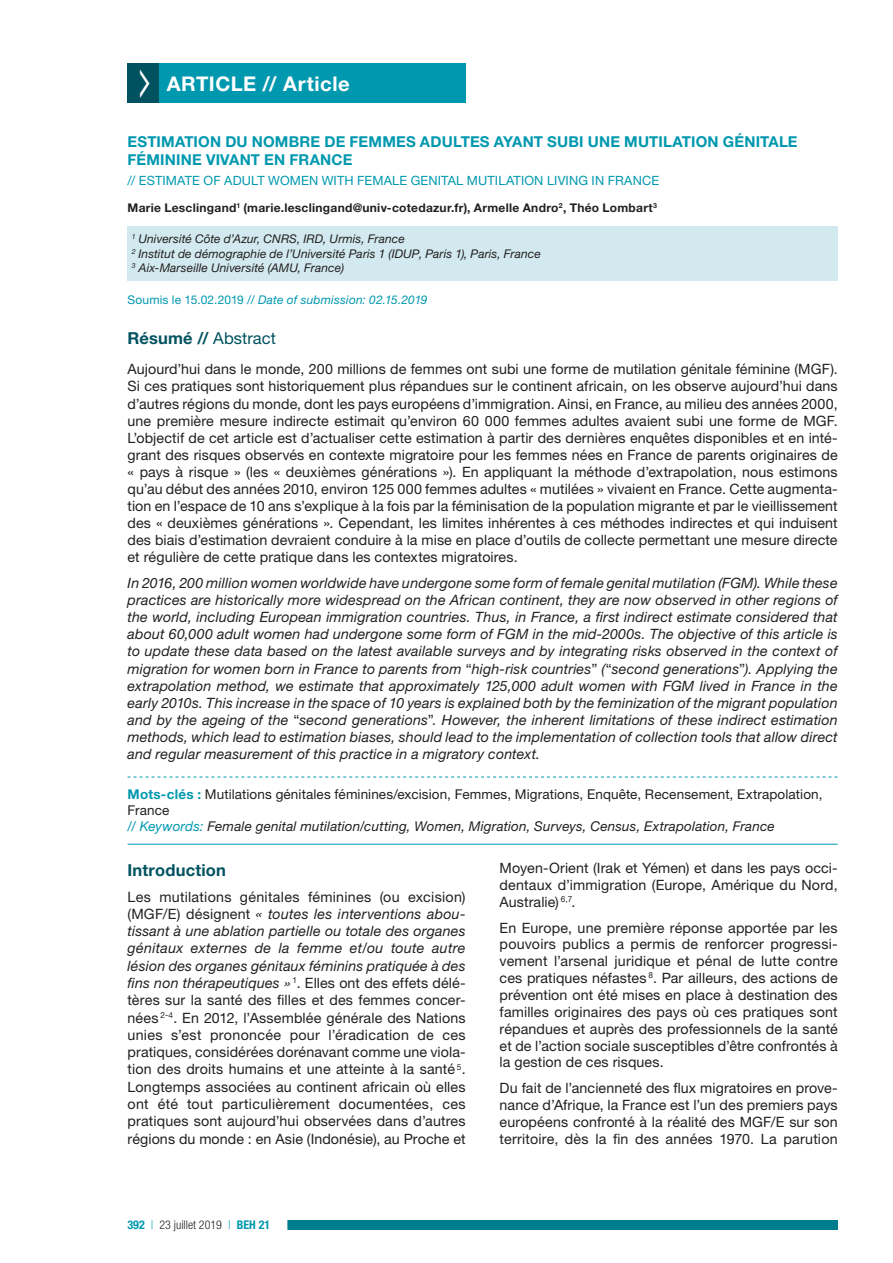
<style>
.page{position:relative;width:893px;height:1263px;background:#fff}
.page>*{position:absolute;margin:0;border:0;box-sizing:border-box;transform-origin:0 0}
.t1{font:700 20.25px "Helvetica Neue LT Std";letter-spacing:.025em;color:#fff}
.t2{font:700 16.5px "Helvetica Neue LT Std";letter-spacing:.01em;color:#005260}
.t3{font:700 15px/18px "Helvetica Neue LT Std";letter-spacing:.01em;color:#0098af}
.t4{font:14.25px/17.2px "Helvetica Neue LT Std";letter-spacing:.01em;color:#231f20;text-align:justify}
.t5{font:italic 14.25px/17.1px "Helvetica Neue LT Std";letter-spacing:.01em;color:#231f20;text-align:justify}
.t6{font:13.5px/16.2px "Helvetica Neue LT Std";letter-spacing:.01em;color:#231f20}
.t7{font:12.75px "Helvetica Neue LT Std";letter-spacing:.01em;color:#0098af}
.t8{font:italic 12px/14.4px "Helvetica Neue LT Std";letter-spacing:.005em;color:#231f20}
.t9{font:700 12px "Helvetica Neue LT Std";letter-spacing:.025em;color:#231f20}
.t10{font:italic 12px "Helvetica Neue LT Std";letter-spacing:.015em;color:#0098af}
.t11{font:300 condensed 12px "Helvetica Neue LT Std";color:#231f20}
.s1{font-style:normal}
.s2{font-weight:400}
.s3{font-weight:700;color:#0098af}
.s4{font-style:italic;color:#0098af}
.s5{font-style:italic}
.s6{color:#0098af}
</style>
<div class="page">
<div style="left:242px;top:1221px;width:596px;height:9px;background:#007c8f"></div>
<div style="left:110px;top:1219px;width:177px;height:12px;background:#fff"></div>
<div style="left:159px;top:64px;width:307px;height:39px;background:#0098af"></div>
<div style="left:128px;top:226px;width:710px;height:55px;background:#d2eaef"></div>
<svg style="left:128px;top:777px;width:710px;height:1px"></svg>
<hr style="left:128px;top:844px;width:710px;height:1px;background:#0098af">
<div style="left:128px;top:64px;width:31px;height:39px;background:#005260"></div>
<h1 class="t1" style="left:167px;top:71px;width:184px">ARTICLE // Article</h1>
<p class="t3" style="left:128px;top:133px;width:672px">ESTIMATION DU NOMBRE DE FEMMES ADULTES AYANT SUBI UNE MUTILATION GÉNITALE<br>FÉMININE VIVANT EN FRANCE</p>
<p class="t7" style="left:128px;top:173px;width:533px">// ESTIMATE OF ADULT WOMEN WITH FEMALE GENITAL MUTILATION LIVING IN FRANCE</p>
<p class="t9" style="left:128px;top:200px;width:531px">Marie Lesclingand<sup>1</sup> (marie.lesclingand@univ-cotedazur.fr), Armelle Andro<sup>2</sup>, Théo Lombart<sup>3</sup></p>
<p class="t8" style="left:132px;top:232px;width:411px"><sup>1</sup> Université Côte d’Azur, CNRS, IRD, Urmis, France<br><sup>2</sup> Institut de démographie de l’Université Paris 1 (IDUP, Paris 1), Paris, France<br><sup>3</sup> Aix-Marseille Université (AMU, France)</p>
<p class="t10" style="left:128px;top:292px;width:301px"><span class="s1">Soumis le 15.02.2019 //</span> Date of submission: 02.15.2019</p>
<p class="t2" style="left:128px;top:328px;width:150px">Résumé // <span class="s2">Abstract</span></p>
<p class="t4" style="left:128px;top:360px;width:712px">Aujourd’hui dans le monde, 200 millions de femmes ont subi une forme de mutilation génitale féminine (MGF).<br>Si ces pratiques sont historiquement plus répandues sur le continent africain, on les observe aujourd’hui dans d’autres régions du monde, dont les pays européens d’immigration. Ainsi, en France, au milieu des années 2000, une première mesure indirecte estimait qu’environ 60 000 femmes adultes avaient subi une forme de MGF.<br>L’objectif de cet article est d’actualiser cette estimation à partir des dernières enquêtes disponibles et en inté&shy;grant des risques observés en contexte migratoire pour les femmes nées en France de parents originaires de « pays à risque » (les « deuxièmes générations »). En appliquant la méthode d’extrapolation, nous estimons qu’au début des années 2010, environ 125 000 femmes adultes « mutilées » vivaient en France. Cette augmenta&shy;tion en l’espace de 10 ans s’explique à la fois par la féminisation de la population migrante et par le vieillissement des « deuxièmes générations ». Cependant, les limites inhérentes à ces méthodes indirectes et qui induisent des biais d’estimation devraient conduire à la mise en place d’outils de collecte permettant une mesure directe et régulière de cette pratique dans les contextes migratoires.</p>
<p class="t5" style="left:128px;top:574px;width:712px">In 2016, 200 million women worldwide have undergone some form of female genital mutilation (FGM). While these practices are historically more widespread on the African continent, they are now observed in other regions of the world, including European immigration countries. Thus, in France, a first indirect estimate considered that about 60,000 adult women had undergone some form of FGM in the mid-2000s. The objective of this article is to update these data based on the latest available surveys and by integrating risks observed in the context of migration for women born in France to parents from <span class="s1">“</span>high-risk countries<span class="s1">”</span> (<span class="s1">“</span>second generations<span class="s1">”</span>). Applying the extrapolation method, we estimate that approximately 125,000 adult women with FGM lived in France in the early 2010s. This increase in the space of 10 years is explained both by the feminization of the migrant population and by the ageing of the <span class="s1">“</span>second generations<span class="s1">”</span>. However, the inherent limitations of these indirect estimation methods, which lead to estimation biases, should lead to the implementation of collection tools that allow direct and regular measurement of this practice in a migratory context.</p>
<p class="t6" style="left:128px;top:785px;width:696px"><span class="s3">Mots-clés :</span> Mutilations génitales féminines/excision, Femmes, Migrations, Enquête, Recensement, Extrapolation,<br>France<br><span class="s4">// Keywords:</span> <span class="s5">Female genital mutilation/cutting, Women, Migration, Surveys, Census, Extrapolation, France</span></p>
<p class="t2" style="left:128px;top:860px;width:100px">Introduction</p>
<p class="t4" style="left:128px;top:888px;width:340px">Les mutilations génitales féminines (ou excision) (MGF/E) désignent <span class="s5">« toutes les interventions abou&shy;tissant à une ablation partielle ou totale des organes génitaux externes de la femme et/ou toute autre lésion des organes génitaux féminins pratiquée à des fins non thérapeutiques »</span> <sup>1</sup>. Elles ont des effets délé&shy;tères sur la santé des filles et des femmes concer&shy;nées <sup>2-4</sup>. En 2012, l’Assemblée générale des Nations unies s’est prononcée pour l’éradication de ces pratiques, considérées dorénavant comme une viola&shy;tion des droits humains et une atteinte à la santé <sup>5</sup>.<br>Longtemps associées au continent africain où elles ont été tout particulièrement documentées, ces pratiques sont aujourd’hui observées dans d’autres régions du monde : en Asie (Indonésie), au Proche et</p>
<p class="t4" style="left:500px;top:860px;width:340px;line-height:16.8px">Moyen-Orient (Irak et Yémen) et dans les pays occi&shy;dentaux d’immigration (Europe, Amérique du Nord, Australie) <sup>6,7</sup>.</p>
<p class="t4" style="left:500px;top:919px;width:340px;line-height:16.8px">En Europe, une première réponse apportée par les pouvoirs publics a permis de renforcer progressi&shy;vement l’arsenal juridique et pénal de lutte contre ces pratiques néfastes <sup>8</sup>. Par ailleurs, des actions de prévention ont été mises en place à destination des familles originaires des pays où ces pratiques sont répandues et auprès des professionnels de la santé et de l’action sociale susceptibles d’être confrontés à la gestion de ces risques.</p>
<p class="t4" style="left:500px;top:1079px;width:340px;line-height:16.8px">Du fait de l’ancienneté des flux migratoires en prove&shy;nance d’Afrique, la France est l’un des premiers pays européens confronté à la réalité des MGF/E sur son territoire, dès la fin des années 1970. La parution</p>
<p class="t11" style="left:128px;top:1218px;width:144px"><span class="s3">392</span> <span class="s6">|</span> 23 juillet 2019 <span class="s6">|</span> <span class="s3">BEH 21</span></p>
</div>
